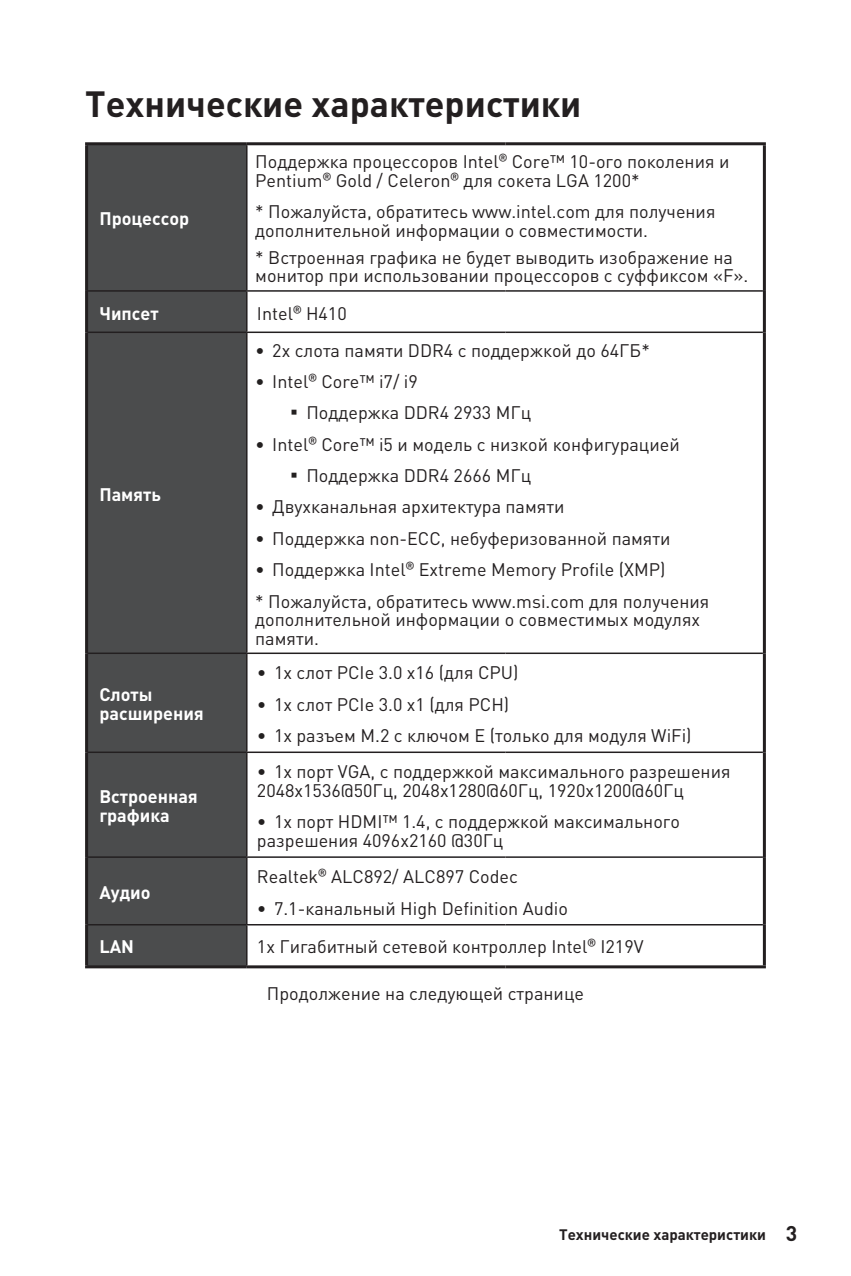
<style>
.page{position:relative;width:851px;height:1276px;background:#fff}
.page>*{position:absolute;margin:0;border:0;box-sizing:border-box;transform-origin:0 0}
.t1{font:700 36px "MSI Din Pro Noto CJK";color:#231f20}
.t2{font:18px/31.5px "MSI Din Pro Noto CJK";color:#231f20}
.t3{font:700 18px/18.6px "MSI Din Pro Noto CJK";color:#fff}
.t4{font:700 15px "MSI Din Pro Noto CJK";color:#231f20}
.s1{font-weight:700;color:#232020}
.s2{font-size:21px}
</style>
<div class="page">
<div style="left:88px;top:145px;width:158px;height:820px;background:#4b4c4d"></div>
<hr style="left:85px;top:965px;width:162px;height:3px;background:#231f20">
<hr style="left:247px;top:965px;width:258px;height:3px;background:#231f20">
<hr style="left:505px;top:965px;width:260px;height:3px;background:#231f20">
<hr style="left:85px;top:142px;width:162px;height:3px;background:#231f20">
<hr style="left:247px;top:142px;width:258px;height:3px;background:#231f20">
<hr style="left:505px;top:142px;width:260px;height:3px;background:#231f20">
<hr style="left:762px;top:145px;width:3px;height:146px;background:#231f20">
<hr style="left:762px;top:291px;width:3px;height:41px;background:#231f20">
<hr style="left:762px;top:332px;width:3px;height:321px;background:#231f20">
<hr style="left:762px;top:653px;width:3px;height:99px;background:#231f20">
<hr style="left:762px;top:752px;width:3px;height:105px;background:#231f20">
<hr style="left:762px;top:857px;width:3px;height:67px;background:#231f20">
<hr style="left:762px;top:924px;width:3px;height:41px;background:#231f20">
<hr style="left:85px;top:145px;width:3px;height:146px;background:#231f20">
<hr style="left:85px;top:291px;width:3px;height:41px;background:#231f20">
<hr style="left:85px;top:332px;width:3px;height:321px;background:#231f20">
<hr style="left:85px;top:653px;width:3px;height:99px;background:#231f20">
<hr style="left:85px;top:752px;width:3px;height:105px;background:#231f20">
<hr style="left:85px;top:857px;width:3px;height:67px;background:#231f20">
<hr style="left:85px;top:924px;width:3px;height:41px;background:#231f20">
<hr style="left:246px;top:145px;width:1px;height:145px;background:#231f20">
<hr style="left:88px;top:290px;width:159px;height:2px;background:#231f20">
<hr style="left:247px;top:290px;width:258px;height:2px;background:#231f20">
<hr style="left:246px;top:292px;width:1px;height:39px;background:#231f20">
<hr style="left:505px;top:290px;width:257px;height:2px;background:#231f20">
<hr style="left:88px;top:331px;width:159px;height:2px;background:#231f20">
<hr style="left:247px;top:331px;width:258px;height:2px;background:#231f20">
<hr style="left:246px;top:333px;width:1px;height:319px;background:#231f20">
<hr style="left:505px;top:331px;width:257px;height:2px;background:#231f20">
<hr style="left:88px;top:652px;width:159px;height:2px;background:#231f20">
<hr style="left:247px;top:652px;width:258px;height:2px;background:#231f20">
<hr style="left:246px;top:654px;width:1px;height:97px;background:#231f20">
<hr style="left:505px;top:652px;width:257px;height:2px;background:#231f20">
<hr style="left:88px;top:751px;width:159px;height:2px;background:#231f20">
<hr style="left:247px;top:751px;width:258px;height:2px;background:#231f20">
<hr style="left:246px;top:753px;width:1px;height:103px;background:#231f20">
<hr style="left:505px;top:751px;width:257px;height:2px;background:#231f20">
<hr style="left:88px;top:856px;width:159px;height:2px;background:#231f20">
<hr style="left:247px;top:856px;width:258px;height:2px;background:#231f20">
<hr style="left:246px;top:858px;width:1px;height:66px;background:#231f20">
<hr style="left:505px;top:856px;width:257px;height:2px;background:#231f20">
<hr style="left:88px;top:924px;width:159px;height:1px;background:#231f20">
<hr style="left:247px;top:924px;width:258px;height:1px;background:#231f20">
<hr style="left:246px;top:925px;width:1px;height:40px;background:#231f20">
<hr style="left:505px;top:924px;width:257px;height:1px;background:#231f20">
<h1 class="t1" style="left:85px;top:83px;width:497px">Технические характеристики</h1>
<p class="t3" style="left:99px;top:210px;width:91px">Процессор</p>
<p class="t2" style="left:255px;top:153px;width:475px;line-height:18.6px">Поддержка процессоров Intel® Core™ 10-ого поколения и<br>Pentium® Gold / Celeron® для сокета LGA 1200*</p>
<p class="t2" style="left:255px;top:203px;width:461px;line-height:18.6px">* Пожалуйста, обратитесь www.intel.com для получения дополнительной информации о совместимости.</p>
<p class="t2" style="left:255px;top:248px;width:494px;line-height:18.6px">* Встроенная графика не будет выводить изображение на монитор при использовании процессоров с суффиксом «F».</p>
<p class="t3" style="left:99px;top:304px;width:61px">Чипсет</p>
<p class="t2" style="left:257px;top:297px;width:91px">Intel® H410</p>
<p class="t3" style="left:99px;top:485px;width:63px">Память</p>
<p class="t3" style="left:99px;top:686px;width:106px">Слоты расширения</p>
<p class="t3" style="left:99px;top:788px;width:100px">Встроенная графика</p>
<p class="t3" style="left:99px;top:883px;width:53px">Аудио</p>
<p class="t2" style="left:255px;top:335px;width:396px"><span class="s1">∙</span> 2x слота памяти DDR4 с поддержкой до 64ГБ* <span class="s1">∙</span> Intel® Core™ i7/ i9</p>
<p class="t2" style="left:255px;top:397px;width:426px;text-indent:30px"><span class="s1">▪</span> Поддержка DDR4 2933 МГц<br><span class="s1">∙</span> Intel® Core™ i5 и модель с низкой конфигурацией</p>
<p class="t2" style="left:255px;top:460px;width:455px;text-indent:30px"><span class="s1">▪</span> Поддержка DDR4 2666 МГц<br><span class="s1">∙</span> Двухканальная архитектура памяти<br><span class="s1">∙</span> Поддержка non-ECC, небуферизованной памяти<br><span class="s1">∙</span> Поддержка Intel® Extreme Memory Profile (XMP)<br>* Пожалуйста, обратитесь www.msi.com для получения</p>
<p class="t2" style="left:255px;top:610px;width:446px;line-height:18.6px">дополнительной информации о совместимых модулях памяти.</p>
<p class="t2" style="left:257px;top:657px;width:436px"><span class="s1">∙</span> 1x слот PCIe 3.0 x16 (для CPU)<br><span class="s1">∙</span> 1x слот PCIe 3.0 x1 (для PCH)<br><span class="s1">∙</span> 1x разъем M.2 с ключом E (только для модуля WiFi)</p>
<p class="t2" style="left:257px;top:763px;width:475px;line-height:18.6px"><span class="s1">∙</span> 1x порт VGA, с поддержкой максимального разрешения<br>2048x1536@50Гц, 2048x1280@60Гц, 1920x1200@60Гц</p>
<p class="t2" style="left:257px;top:812px;width:424px;line-height:18.6px"><span class="s1">∙</span> 1x порт HDMI™ 1.4, с поддержкой максимального разрешения 4096x2160 @30Гц</p>
<p class="t2" style="left:257px;top:861px;width:312px">Realtek® ALC892/ ALC897 Codec<br><span class="s1">∙</span> 7.1-канальный High Definition Audio</p>
<p class="t3" style="left:99px;top:938px;width:36px">LAN</p>
<p class="t2" style="left:257px;top:931px;width:388px">1x Гигабитный сетевой контроллер Intel® I219V</p>
<p class="t2" style="left:267px;top:977px;width:318px">Продолжение на следующей странице</p>
<p class="t4" style="left:559px;top:1226px;width:240px">Технические характеристики <span class="s2">3</span></p>
</div>
